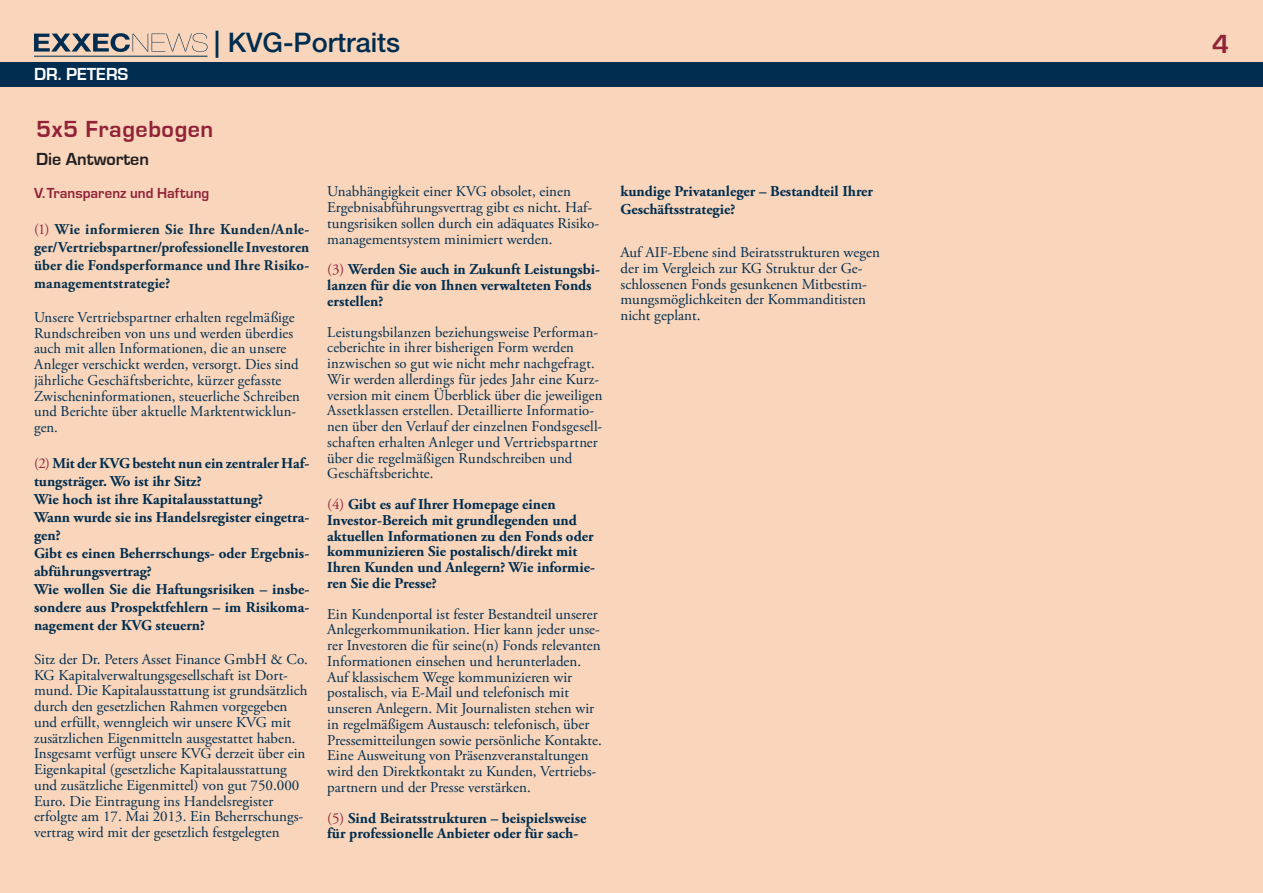
<style>
.page{position:relative;width:1263px;height:893px;background:#f8d5bb}
.page>*{position:absolute;margin:0;border:0;box-sizing:border-box;transform-origin:0 0}
.t1{font:500 27px "Helvetica Neue LT Pro";color:#002d4f}
.t2{font:700 27px "Eurostile";color:#912238}
.t3{font:700 24px "Eurostile";letter-spacing:.025em;color:#912238}
.t4{font:700 18px "Eurostile";color:#231f20}
.t5{font:700 18px "Eurostile";color:#fff}
.t6{font:15px/15.8px "Adobe Garamond Pro";color:#002d4f}
.Fliesstext_ohne_Einz{font:700 15px/15.8px "Adobe Garamond Pro";color:#002d4f}
.Fliesstext_ohne_Einz-2{font:700 15px/18px "Adobe Garamond Pro";letter-spacing:.01em;color:#06304d;text-align:justify}
.Fliesstext_ohne_Einz-3{font:700 15px "Eurostile";letter-spacing:.005em;color:#912238}
.s1{font-size:27.15px}
.s2{font-weight:400;color:#912238}
</style>
<div class="page">
<div style="left:0;top:62px;width:1263px;height:24px;background:#002d4f"></div>
<svg style="left:34px;top:33px;width:173px;height:19px"></svg>
<hr style="left:34px;top:56px;width:173px;height:1px;background:#002d4f">
<p class="t5" style="left:34px;top:64px;width:96px">DR. PETERS</p>
<h1 class="t1" style="left:214px;top:26px;width:188px"><span class="s1">|</span> KVG-Portraits</h1>
<h1 class="t2" style="left:1212px;top:29px;width:18px">4</h1>
<h2 class="t3" style="left:36px;top:116px;width:179px">5x5 Fragebogen</h2>
<p class="t4" style="left:36px;top:149px;width:114px">Die Antworten</p>
<p class="Fliesstext_ohne_Einz-3" style="left:34px;top:185px;width:177px">V.Transparenz und Haftung</p>
<p class="Fliesstext_ohne_Einz-2" style="left:34px;top:221px;width:277px"><span class="s2">(1)</span> Wie informieren Sie Ihre Kunden/Anle&shy;ger/Vertriebspartner/professionelle Investoren über die Fondsperformance und Ihre Risiko&shy;managementstrategie?</p>
<p class="t6" style="left:34px;top:310px;width:267px">Unsere Vertriebspartner erhalten regelmäßige Rundschreiben von uns und werden überdies auch mit allen Informationen, die an unsere Anleger verschickt werden, versorgt. Dies sind jährliche Geschäftsberichte, kürzer gefasste Zwischeninformationen, steuerliche Schreiben und Berichte über aktuelle Marktentwicklun&shy;gen.</p>
<p class="Fliesstext_ohne_Einz" style="left:34px;top:455px;width:277px;line-height:18px"><span class="s2">(2)</span> Mit der KVG besteht nun ein zentraler Haf&shy;tungsträger. Wo ist ihr Sitz?</p>
<p class="Fliesstext_ohne_Einz" style="left:34px;top:492px;width:231px">Wie hoch ist ihre Kapitalausstattung?</p>
<p class="Fliesstext_ohne_Einz" style="left:34px;top:509px;width:277px;line-height:18px">Wann wurde sie ins Handelsregister eingetra&shy;gen?</p>
<p class="Fliesstext_ohne_Einz" style="left:34px;top:545px;width:277px;line-height:18px">Gibt es einen Beherrschungs- oder Ergebnis&shy;abführungsvertrag?</p>
<p class="Fliesstext_ohne_Einz" style="left:34px;top:581px;width:277px;line-height:18px;text-align:justify">Wie wollen Sie die Haftungsrisiken – insbe&shy;sondere aus Prospektfehlern – im Risikoma&shy;nagement der KVG steuern?</p>
<p class="t6" style="left:34px;top:652px;width:275px">Sitz der Dr. Peters Asset Finance GmbH &amp; Co.<br>KG Kapitalverwaltungsgesellschaft ist Dort&shy;mund. Die Kapitalausstattung ist grundsätzlich durch den gesetzlichen Rahmen vorgegeben und erfüllt, wenngleich wir unsere KVG mit zusätzlichen Eigenmitteln ausgestattet haben.<br>Insgesamt verfügt unsere KVG derzeit über ein Eigenkapital (gesetzliche Kapitalausstattung und zusätzliche Eigenmittel) von gut 750.000<br>Euro. Die Eintragung ins Handelsregister erfolgte am 17. Mai 2013. Ein Beherrschungs&shy;vertrag wird mit der gesetzlich festgelegten</p>
<p class="t6" style="left:327px;top:184px;width:273px">Unabhängigkeit einer KVG obsolet, einen Ergebnisabführungsvertrag gibt es nicht. Haf&shy;tungsrisiken sollen durch ein adäquates Risiko&shy;managementsystem minimiert werden.</p>
<p class="Fliesstext_ohne_Einz" style="left:327px;top:262px;width:274px"><span class="s2">(3)</span> Werden Sie auch in Zukunft Leistungsbi&shy;lanzen für die von Ihnen verwalteten Fonds erstellen?</p>
<p class="t6" style="left:327px;top:324px;width:277px">Leistungsbilanzen beziehungsweise Performan&shy;ceberichte in ihrer bisherigen Form werden inzwischen so gut wie nicht mehr nachgefragt.<br>Wir werden allerdings für jedes Jahr eine Kurz&shy;version mit einem Überblick über die jeweiligen Assetklassen erstellen. Detaillierte Informatio&shy;nen über den Verlauf der einzelnen Fondsgesell&shy;schaften erhalten Anleger und Vertriebspartner über die regelmäßigen Rundschreiben und Geschäftsberichte.</p>
<p class="Fliesstext_ohne_Einz" style="left:327px;top:497px;width:269px"><span class="s2">(4)</span> Gibt es auf Ihrer Homepage einen Investor-Bereich mit grundlegenden und aktuellen Informationen zu den Fonds oder kommunizieren Sie postalisch/direkt mit Ihren Kunden und Anlegern? Wie informie&shy;ren Sie die Presse?</p>
<p class="t6" style="left:327px;top:606px;width:276px">Ein Kundenportal ist fester Bestandteil unserer Anlegerkommunikation. Hier kann jeder unse&shy;rer Investoren die für seine(n) Fonds relevanten Informationen einsehen und herunterladen.<br>Auf klassischem Wege kommunizieren wir postalisch, via E-Mail und telefonisch mit unseren Anlegern. Mit Journalisten stehen wir in regelmäßigem Austausch: telefonisch, über Pressemitteilungen sowie persönliche Kontakte.<br>Eine Ausweitung von Präsenzveranstaltungen wird den Direktkontakt zu Kunden, Vertriebs&shy;partnern und der Presse verstärken.</p>
<p class="Fliesstext_ohne_Einz" style="left:327px;top:810px;width:261px"><span class="s2">(5)</span> Sind Beiratsstrukturen – beispielsweise für professionelle Anbieter oder für sach-</p>
<p class="Fliesstext_ohne_Einz" style="left:620px;top:183px;width:254px;line-height:18px">kundige Privatanleger – Bestandteil Ihrer<br>Geschäftsstrategie?</p>
<p class="t6" style="left:620px;top:245px;width:261px">Auf AIF-Ebene sind Beiratsstrukturen wegen der im Vergleich zur KG Struktur der Ge&shy;schlossenen Fonds gesunkenen Mitbestim&shy;mungsmöglichkeiten der Kommanditisten nicht geplant.</p>
</div>
